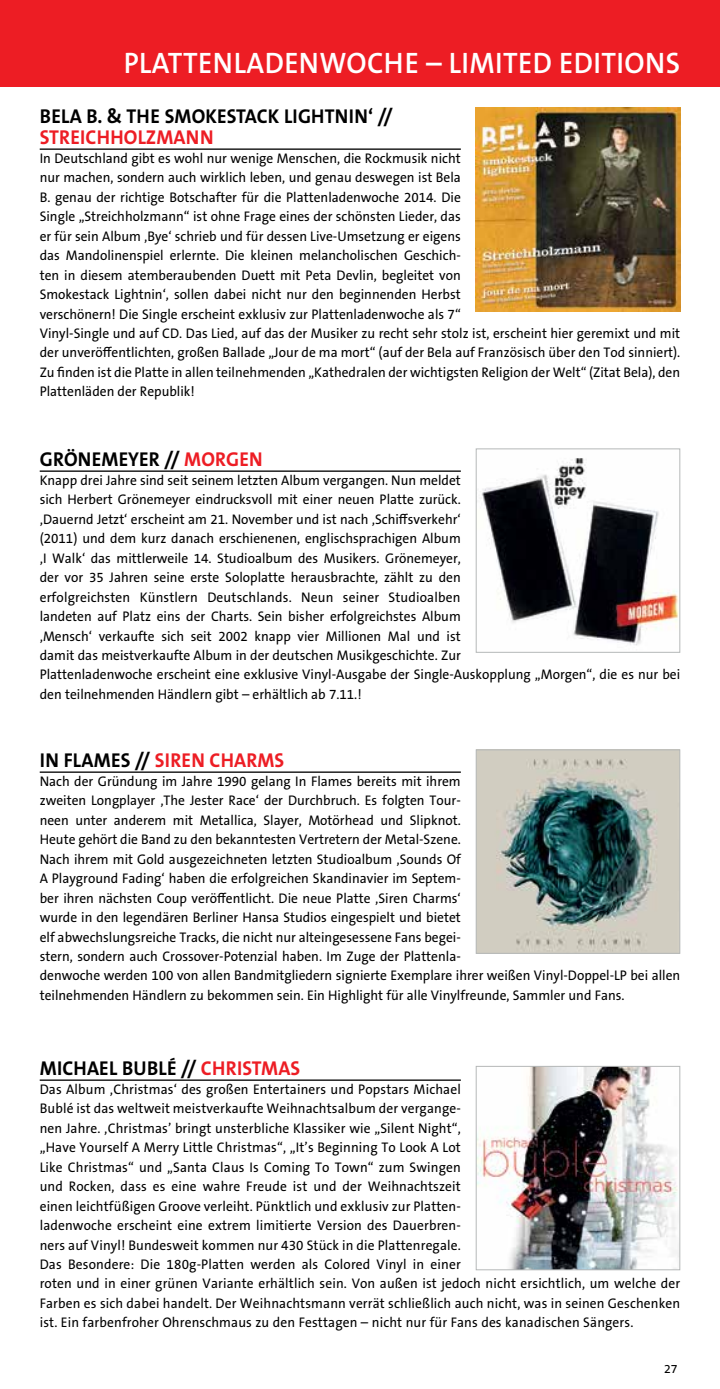
<style>
.page{position:relative;width:720px;height:1389px;background:#fff}
.page>*{position:absolute;margin:0;border:0;box-sizing:border-box;transform-origin:0 0}
.t1{font:600 29.75px "The Sans B Plus W6";letter-spacing:.015em;color:#fff;scale:.96 1}
.t2{font:700 20.12px "The Sans B Plus W7";letter-spacing:.01em;color:#000;scale:.96 1}
.t3{font:700 20.12px "The Sans B Plus W7";letter-spacing:.01em;color:#ed1d24;scale:.96 1}
.t4{font:14px/19.4px "The Sans B Plus W5 Plain";color:#000;scale:.96 1}
.t5{font:12.25px "The Sans B Plus W5 Plain";color:#000}
.s1{color:#ed1d24}
.s2{color:#000}
</style>
<div class="page">
<div style="left:0;top:0;width:719px;height:87px;background:#ed1d24"></div>
<hr style="left:40px;top:470px;width:420px;height:2px;background:#000">
<img style="left:481px;top:458px;width:197px;height:188px">
<div style="left:475px;top:448px;width:205px;height:205px;border:1px solid #b5b8b8"></div>
<hr style="left:40px;top:771px;width:420px;height:2px;background:#000">
<img style="left:477px;top:751px;width:201px;height:201px">
<div style="left:475px;top:749px;width:205px;height:205px;border:1px solid #b5b8b8"></div>
<hr style="left:40px;top:148px;width:420px;height:2px;background:#000">
<img style="left:475px;top:107px;width:205px;height:205px">
<hr style="left:40px;top:1079px;width:420px;height:2px;background:#000">
<img style="left:477px;top:1068px;width:201px;height:200px">
<div style="left:475px;top:1066px;width:205px;height:204px;border:1px solid #b5b8b8"></div>
<h1 class="t1" style="left:124px;top:44px;width:413px">PLATTENLADENWOCHE – LIMITEDIMITED</h1>
<h1 class="t1" style="left:559px;top:44px;width:127px">EDITIONS</h1>
<h2 class="t2" style="left:40px;top:103px;width:369px">BELA B. &amp; THE SMOKESTACK LIGHTNIN‘ //</h2>
<h2 class="t3" style="left:40px;top:124px;width:182px">STREICHHOLZMANN</h2>
<p class="t4" style="left:40px;top:149px;width:668px">I n Deutschland gibt es wohl nur wenige Menschen, die Rockmusik nicht<br>nur machen, sondern auch wirklich leben, und genau deswegen ist Bela<br>B. genau der richtige Botschafter für die Plattenladenwoche 2014. Die<br>Single „Streichholzmann“ ist ohne Frage eines der schönsten Lieder, das<br>er für sein Album ‚Bye‘ schrieb und für dessen Live-U msetzung er eigens<br>das Mandolinenspiel erlernte. Die kleinen melancholischen Geschich-<br>ten in diesem atemberaubenden Duett mit Peta Devlin, begleitet von<br>Smokestack Lightnin‘, sollen dabei nicht nur den beginnenden Herbst<br>verschönern! Die Single erscheint exklusiv zur Plattenladenwoche als 7“<br>Vinyl-Single und auf CD. Das Lied, auf das der Musiker zu recht sehr stolz ist, erscheint hier geremixt und mit der unveröffentlichten, großen Ballade „Jour de ma mort“ (auf der Bela auf Französisch über den Tod sinniert).<br>Zu finden ist die Platte in allen teilnehmenden „Kathedralen der wichtigsten Religion der Welt“ (Zitat Bela), den Plattenläden der Republik!</p>
<h2 class="t2" style="left:40px;top:446px;width:233px">GRÖNEMEYER // <span class="s1">MORGEN</span></h2>
<p class="t4" style="left:40px;top:471px;width:668px">Knapp drei Jahre sind seit seinem letzten Album vergangen. Nun meldet<br>sich Herbert Grönemeyer eindrucksvoll mit einer neuen Platte zurück.<br>‚Dauernd Jetzt‘ erscheint am 21. November und ist nach ‚Schiffsverkehr‘<br>(2011) und dem kurz danach erschienenen, englischsprachigen Album<br>‚I Walk‘ das mittlerweile 14. Studioalbum des Musikers. Grönemeyer,<br>der vor 35 Jahren seine erste Soloplatte herausbrachte, zählt zu den<br>erfolgreichsten Künstlern Deutschlands. Neun seiner Studioalben<br>landeten auf Platz eins der Charts. Sein bisher erfolgreichstes Album<br>‚Mensch‘ verkaufte sich seit 2002 knapp vier Millionen Mal und ist<br>damit das meistverkaufte Album in der deutschen Musikgeschichte. Zur<br>Plattenladenwoche erscheint eine exklusive Vinyl-Ausgabe der Single-Auskopplung „Morgen“, die es nur bei den teilnehmenden Händlern gibt – erhältlich ab 7.11.!</p>
<h2 class="t3" style="left:40px;top:747px;width:256px"><span class="s2">IN FLAMES //</span> SIREN CHARMS</h2>
<p class="t4" style="left:40px;top:772px;width:668px">Nach der Gründung im Jahre 1990 gelang I n Flames bereits mit ihrem<br>zweiten Longplayer ‚The Jester Race‘ der Durchbruch. Es folgten Tour-<br>neen unter anderem mit Metallica, Slayer, Motörhead und Slipknot.<br>Heute gehört die Band zu den bekanntesten Vertretern der Metal-Szene.<br>Nach ihrem mit Gold ausgezeichneten letzten Studioalbum ‚Sounds Of<br>A Playground Fading‘ haben die erfolgreichen Skandinavier im Septem-<br>ber ihren nächsten Coup veröffentlicht. Die neue Platte ‚Siren Charms‘<br>wurde in den legendären Berliner Hansa Studios eingespielt und bietet<br>elf abwechslungsreiche Tracks, die nicht nur alteingesessene Fans begei-<br>stern, sondern auch Crossover-Potenzial haben. I m Zuge der Plattenla-<br>denwoche werden 100 von allen Bandmitgliedern signierte Exemplare ihrer weißen Vinyl-Doppel-LP bei allen teilnehmenden Händlern zu bekommen sein. Ein Highlight für alle Vinylfreunde, Sammler und Fans.</p>
<h2 class="t2" style="left:40px;top:1055px;width:273px">MICHAEL BUBLÉ // <span class="s1">CHRISTMAS</span></h2>
<p class="t4" style="left:40px;top:1080px;width:668px">Das Album ‚Christmas‘ des großen Entertainers und Popstars Michael<br>Bublé ist das weltweit meistverkaufte Weihnachtsalbum der vergange-<br>nen Jahre. ‚Christmas’ bringt unsterbliche Klassiker wie „Silent Night“,<br>„Have Yourself A Merry Little Christmas“, „It’s Beginning To Look A Lot<br>Like Christmas“ und „Santa Claus Is Coming To Town“ zum Swingen<br>und Rocken, dass es eine wahre Freude ist und der Weihnachtszeit<br>einen leichtfüßigen Groove verleiht. Pünktlich und exklusiv zur Platten-<br>ladenwoche erscheint eine extrem limitierte Version des Dauerbren-<br>ners auf Vinyl! Bundesweit kommen nur 430 Stück in die Plattenregale.<br>Das Besondere: Die 180g-Platten werden als Colored Vinyl in einer<br>roten und in einer grünen Variante erhältlich sein. Von außen ist jedoch nicht ersichtlich, um welche der Farben es sich dabei handelt. Der Weihnachtsmann verrät schließlich auch nicht, was in seinen Geschenken ist. Ein farbenfroher Ohrenschmaus zu den Festtagen – nicht nur für Fans des kanadischen Sängers.</p>
<p class="t5" style="left:663px;top:1361px;width:15px">27</p>
</div>
